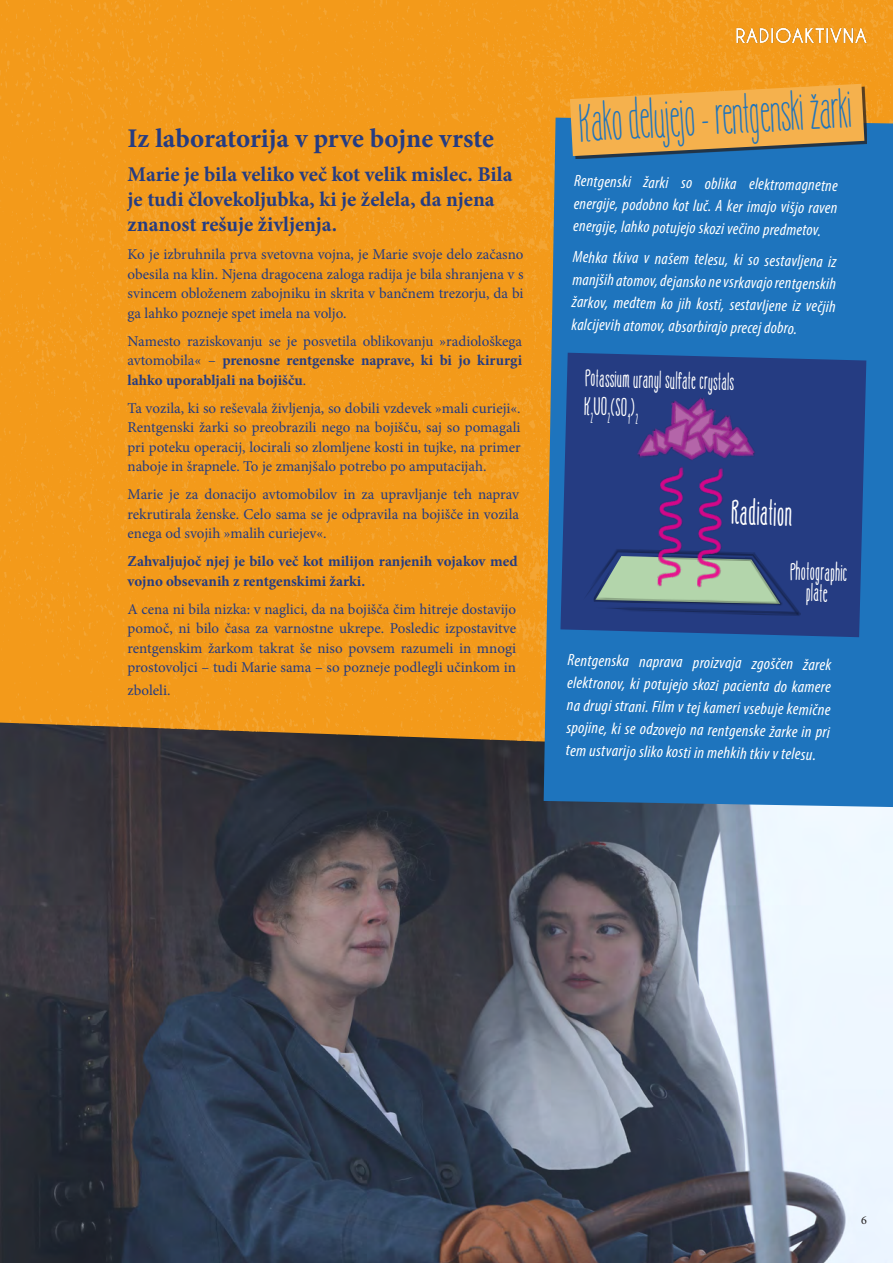
<style>
.page{position:relative;width:893px;height:1263px;background:#fff}
.page>*{position:absolute;margin:0;border:0;box-sizing:border-box;transform-origin:0 0}
.Body{font:700 47.4px "HAPPYCLOUDW04";color:#1e74bd;scale:.94 1}
.t1{font:30.75px "HAPPYCLOUD Heavy";color:#fff}
.Subheading{font:700 27px "Minion Pro";letter-spacing:-.005em;color:#253c82}
.t2{font:22.65px "HAPPYCLOUD Heavy";color:#fff}
.t3{font:21.15px/21.1px "HAPPYCLOUD Heavy";color:#fff;text-align:center}
.Sub-sub{font:700 21px/25.2px "Minion Pro";color:#253c82}
.t4{font:20.7px "HAPPYCLOUD Heavy";color:#fff}
.How_it_works{font:italic condensed 16.5px/22.5px "Myriad Pro";color:#fff;text-align:justify}
.Body-2{font:15px/19.5px "Minion Pro";color:#253c82;text-align:justify}
.Body-3{font:700 15px/19.5px "Minion Pro";color:#253c82}
.t5{font:12px "Minion Pro";color:#231f20}
.s1{font-weight:700}
</style>
<div class="page">
<img style="left:0;top:754px;width:893px;height:509px">
<img style="left:0;top:0;width:893px;height:754px">
<div style="left:544px;top:118px;width:349px;height:689px;background:#1e74bd"></div>
<div style="left:573px;top:86px;width:294px;height:73px;background:#231f20;opacity:.75"></div>
<svg style="left:570px;top:84px;width:294px;height:72px;background:#dda54f"></svg>
<svg style="left:560px;top:353px;width:306px;height:284px;background:#244086"></svg>
<img style="left:753px;top:436px;width:3px;height:22px">
<img style="left:687px;top:397px;width:23px;height:3px">
<img style="left:671px;top:458px;width:37px;height:4px">
<img style="left:637px;top:434px;width:3px;height:24px">
<img style="left:712px;top:458px;width:24px;height:2px">
<svg style="left:640px;top:400px;width:113px;height:58px;background:#643e8c"></svg>
<img style="left:663px;top:418px;width:28px;height:34px">
<img style="left:578px;top:548px;width:224px;height:68px">
<img style="left:593px;top:553px;width:190px;height:54px">
<img style="left:657px;top:466px;width:28px;height:122px">
<img style="left:697px;top:467px;width:28px;height:122px">
<img style="left:736px;top:26px;width:131px;height:19px">
<p class="Subheading" style="left:128px;top:120px;width:368px">Iz laboratorija v prve bojne vrste</p>
<p class="Sub-sub" style="left:128px;top:161px;width:387px">Marie je bila veliko več kot velik mislec. Bila je tudi človekoljubka, ki je želela, da njena znanost rešuje življenja.</p>
<p class="Body-2" style="left:128px;top:245px;width:398px">Ko je izbruhnila prva svetovna vojna, je Marie svoje delo začasno obesila na klin. Njena dragocena zaloga radija je bila shranjena v s svincem obloženem zabojniku in skrita v bančnem trezorju, da bi ga lahko pozneje spet imela na voljo.</p>
<p class="Body-2" style="left:128px;top:331px;width:396px">Namesto raziskovanju se je posvetila oblikovanju »radiološkega avtomobila« – <span class="s1">prenosne rentgenske naprave, ki bi jo kirurgi lahko uporabljali na bojišču</span>.</p>
<p class="Body-2" style="left:128px;top:398px;width:395px">Ta vozila, ki so reševala življenja, so dobili vzdevek »mali curieji«.<br>Rentgenski žarki so preobrazili nego na bojišču, saj so pomagali pri poteku operacij, locirali so zlomljene kosti in tujke, na primer naboje in šrapnele. To je zmanjšalo potrebo po amputacijah.</p>
<p class="Body-2" style="left:128px;top:485px;width:393px">Marie je za donacijo avtomobilov in za upravljanje teh naprav rekrutirala ženske. Celo sama se je odpravila na bojišče in vozila enega od svojih »malih curiejev«.</p>
<p class="Body-3" style="left:128px;top:552px;width:392px">Zahvaljujoč njej je bilo več kot milijon ranjenih vojakov med vojno obsevanih z rentgenskimi žarki.</p>
<p class="Body-2" style="left:128px;top:599px;width:390px">A cena ni bila nizka: v naglici, da na bojišča čim hitreje dostavijo pomoč, ni bilo časa za varnostne ukrepe. Posledic izpostavitve rentgenskim žarkom takrat še niso povsem razumeli in mnogi prostovoljci – tudi Marie sama – so pozneje podlegli učinkom in</p>
<p class="Body-2" style="left:128px;top:680px;width:44px">zboleli.</p>
<p class="Body" style="left:579px;top:92px;width:292px;rotate:-3deg">Kako delujejo – rentgenski žarki</p>
<p class="How_it_works" style="left:574px;top:169px;width:265px;rotate:1deg">Rentgenski žarki so oblika elektromagnetne energije, podobno kot luč. A ker imajo višjo raven energije, lahko potujejo skozi večino predmetov.</p>
<p class="How_it_works" style="left:573px;top:245px;width:265px;rotate:1deg">Mehka tkiva v našem telesu, ki so sestavljena iz manjših atomov, dejansko ne vsrkavajo rentgenskih žarkov, medtem ko jih kosti, sestavljene iz večjih kalcijevih atomov, absorbirajo precej dobro.</p>
<p class="t4" style="left:586px;top:365px;width:151px;rotate:1deg">Potassium uranyl sulfate crystals</p>
<p class="t2" style="left:585px;top:390px;width:56px;rotate:2deg">K<sub>2</sub>UO<sub>2</sub>(SO<sub>4</sub>)<sub>2</sub></p>
<p class="t1" style="left:732px;top:492px;width:63px;rotate:1deg">Radiation</p>
<p class="t3" style="left:790px;top:562px;width:60px;rotate:1deg">Photographic plate</p>
<p class="How_it_works" style="left:568px;top:648px;width:265px;rotate:1deg">Rentgenska naprava proizvaja zgoščen žarek elektronov, ki potujejo skozi pacienta do kamere na drugi strani. Film v tej kameri vsebuje kemične spojine, ki se odzovejo na rentgenske žarke in pri tem ustvarijo sliko kosti in mehkih tkiv v telesu.</p>
<p class="t5" style="left:861px;top:1212px;width:7px">6</p>
</div>
